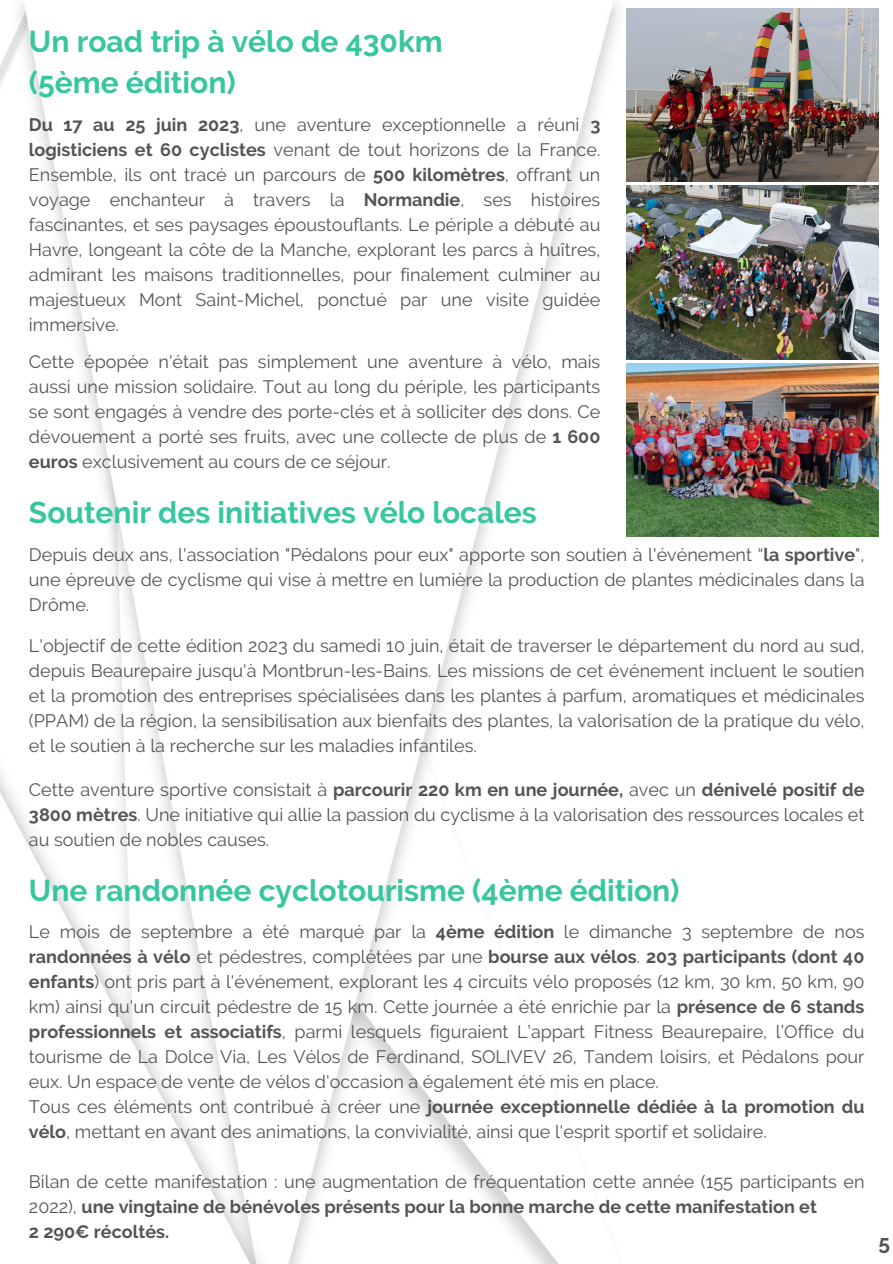
<style>
.page{position:relative;width:893px;height:1264px;background:#fff}
.page>*{position:absolute;margin:0;border:0;box-sizing:border-box;transform-origin:0 0}
.t1{font:700 30px "Raleway";color:#37c69f}
.t2{font:700 21px "Raleway";color:#545454}
.t3{font:18px/25px "Raleway";color:#545454;text-align:justify}
.t4{font:700 18px "Raleway";color:#545454}
.s1{font-weight:700}
</style>
<div class="page">
<img style="left:0;top:3px;width:879px;height:1260px">
<img style="left:626px;top:8px;width:252px;height:173px">
<img style="left:626px;top:186px;width:252px;height:173px">
<img style="left:626px;top:363px;width:252px;height:173px">
<p class="t1" style="left:29px;top:23px;width:415px">Un road trip à vélo de 430km</p>
<p class="t1" style="left:29px;top:65px;width:208px">(5ème édition)</p>
<p class="t3" style="left:29px;top:112px;width:573px"><span class="s1">Du 17 au 25 juin 2023</span>, une aventure exceptionnelle a réuni <span class="s1">3 logisticiens et 60 cyclistes</span> venant de tout horizons de la France.<br>Ensemble, ils ont tracé un parcours de <span class="s1">500 kilomètres</span>, offrant un voyage enchanteur à travers la <span class="s1">Normandie</span>, ses histoires fascinantes, et ses paysages époustouflants. Le périple a débuté au Havre, longeant la côte de la Manche, explorant les parcs à huîtres, admirant les maisons traditionnelles, pour finalement culminer au majestueux Mont Saint-Michel, ponctué par une visite guidée immersive.</p>
<p class="t3" style="left:29px;top:349px;width:573px">Cette épopée n'était pas simplement une aventure à vélo, mais aussi une mission solidaire. Tout au long du périple, les participants se sont engagés à vendre des porte-clés et à solliciter des dons. Ce dévouement a porté ses fruits, avec une collecte de plus de <span class="s1">1 600 euros</span> exclusivement au cours de ce séjour.</p>
<p class="t1" style="left:29px;top:495px;width:509px">Soutenir des initiatives vélo locales</p>
<p class="t3" style="left:29px;top:541px;width:837px">Depuis deux ans, l'association "Pédalons pour eux" apporte son soutien à l'événement “<span class="s1">la sportive</span>", une épreuve de cyclisme qui vise à mettre en lumière la production de plantes médicinales dans la Drôme.</p>
<p class="t3" style="left:29px;top:633px;width:837px">L'objectif de cette édition 2023 du samedi 10 juin, était de traverser le département du nord au sud, depuis Beaurepaire jusqu'à Montbrun-les-Bains. Les missions de cet événement incluent le soutien et la promotion des entreprises spécialisées dans les plantes à parfum, aromatiques et médicinales (PPAM) de la région, la sensibilisation aux bienfaits des plantes, la valorisation de la pratique du vélo, et le soutien à la recherche sur les maladies infantiles.</p>
<p class="t3" style="left:29px;top:776px;width:837px">Cette aventure sportive consistait à <span class="s1">parcourir 220 km en une journée,</span> avec un <span class="s1">dénivelé positif de 3800 mètres</span>. Une initiative qui allie la passion du cyclisme à la valorisation des ressources locales et au soutien de nobles causes.</p>
<p class="t1" style="left:29px;top:872px;width:652px">Une randonnée cyclotourisme (4ème édition)</p>
<p class="t3" style="left:29px;top:919px;width:837px">Le mois de septembre a été marqué par la <span class="s1">4ème édition</span> le dimanche 3 septembre de nos <span class="s1">randonnées à vélo</span> et pédestres, complétées par une <span class="s1">bourse aux vélos</span>. <span class="s1">203 participants (dont 40 enfants</span>) ont pris part à l'événement, explorant les 4 circuits vélo proposés (12 km, 30 km, 50 km, 90 km) ainsi qu'un circuit pédestre de 15 km. Cette journée a été enrichie par la <span class="s1">présence de 6 stands professionnels et associatifs</span>, parmi lesquels figuraient L’appart Fitness Beaurepaire, l’Office du tourisme de La Dolce Via, Les Vélos de Ferdinand, SOLIVEV 26, Tandem loisirs, et Pédalons pour eux. Un espace de vente de vélos d'occasion a également été mis en place.</p>
<p class="t3" style="left:29px;top:1094px;width:837px">Tous ces éléments ont contribué à créer une <span class="s1">journée exceptionnelle dédiée à la promotion du vélo</span>, mettant en avant des animations, la convivialité, ainsi que l'esprit sportif et solidaire.</p>
<p class="t3" style="left:29px;top:1169px;width:837px">Bilan de cette manifestation : une augmentation de fréquentation cette année (155 participants en<br>2022), <span class="s1">une vingtaine de bénévoles présents pour la bonne marche de cette manifestation et</span></p>
<p class="t4" style="left:29px;top:1221px;width:142px">2 290€ récoltés.</p>
<p class="t2" style="left:878px;top:1229px;width:13px">5</p>
</div>
